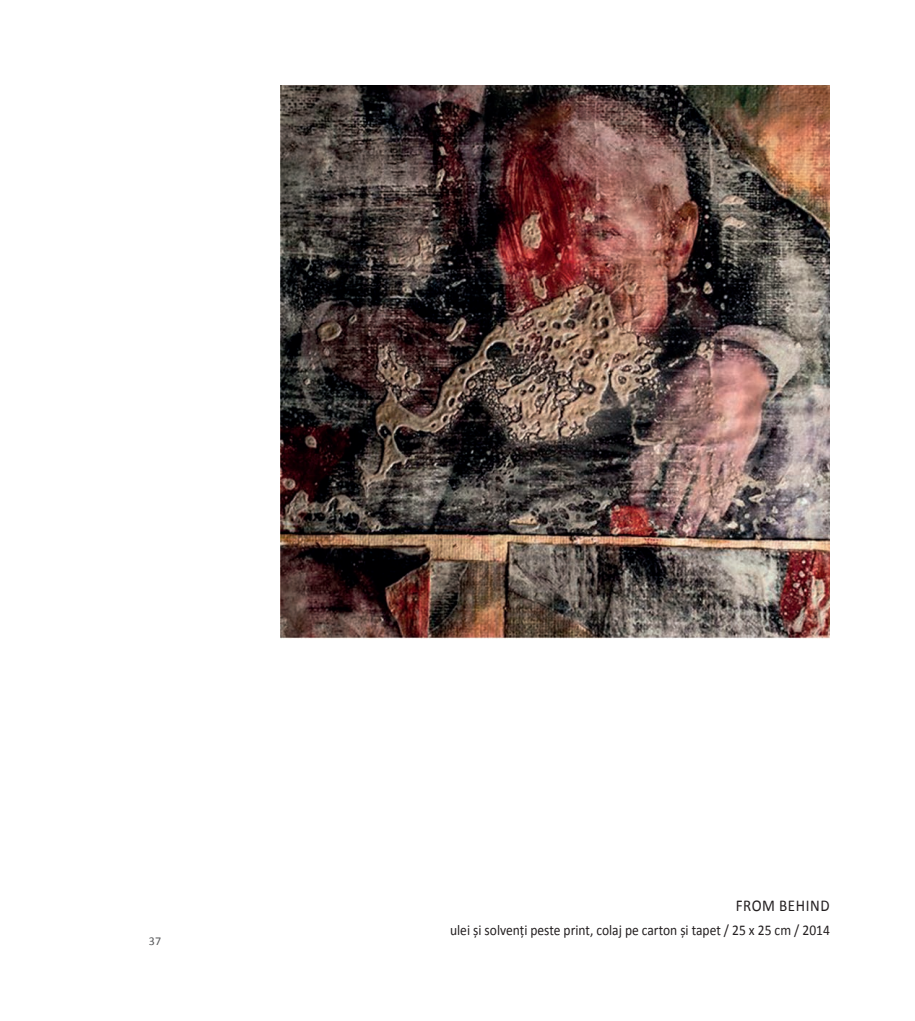
<style>
.page{position:relative;width:915px;height:1021px;background:#fff}
.page>*{position:absolute;margin:0;border:0;box-sizing:border-box;transform-origin:0 0}
.t1{font:16.5px "Calibri";letter-spacing:.04em;color:#231f20;scale:.91 1}
.t2{font:14.85px "Calibri";color:#231f20;scale:.91 1}
.t3{font:12px "Calibri";color:#57585a}
</style>
<div class="page">
<img style="left:281px;top:85px;width:548px;height:553px">
<p class="t3" style="left:149px;top:933px;width:14px">37</p>
<p class="t1" style="left:735px;top:894px;width:105px">FROM BEHIND</p>
<p class="t2" style="left:450px;top:921px;width:418px">ulei și solvenți peste print, colaj pe carton și tapet / 25 x 25 cm / 2014</p>
</div>
